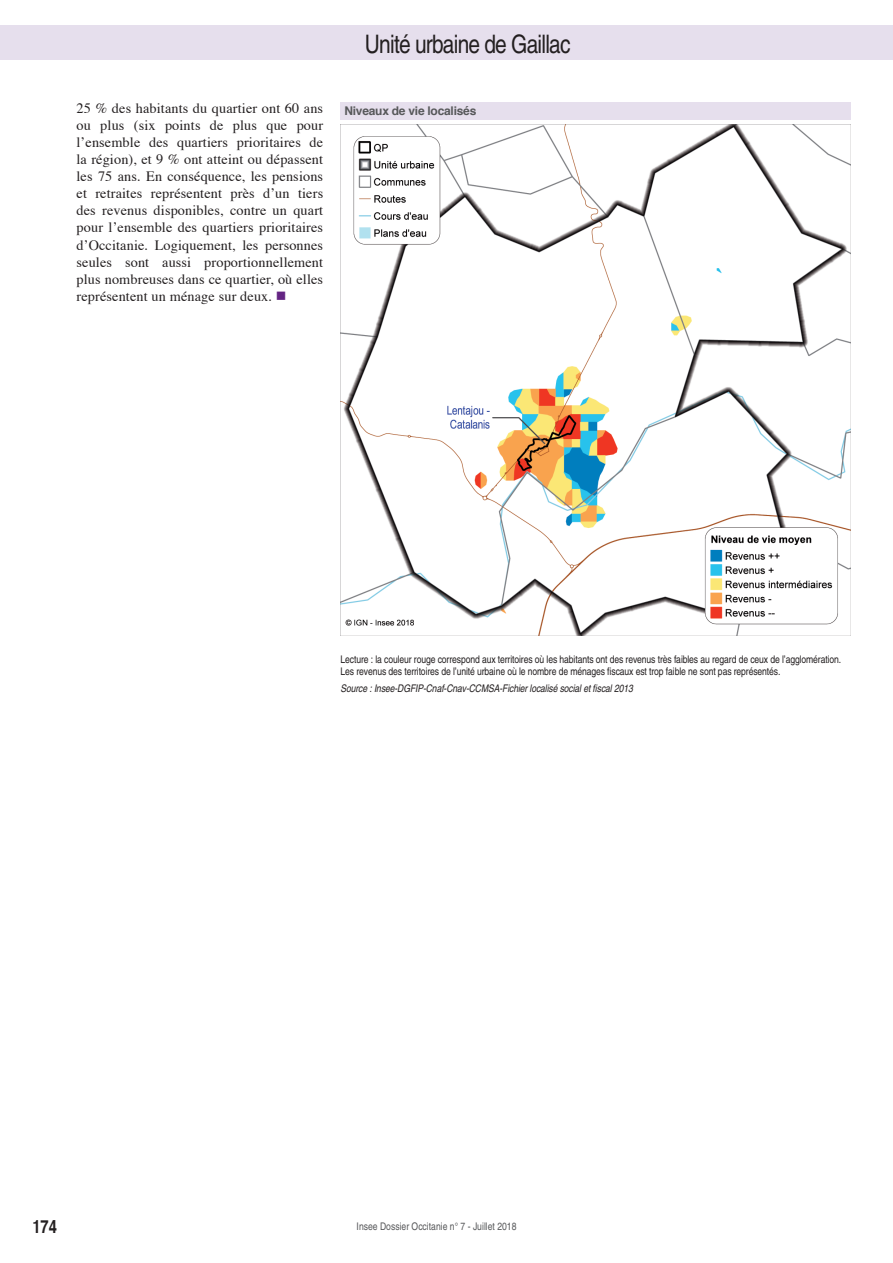
<style>
.page{position:relative;width:893px;height:1263px;background:#fff}
.page>*{position:absolute;margin:0;border:0;box-sizing:border-box;transform-origin:0 0}
.t1{font:condensed 25.5px "Helvetica";letter-spacing:-.03em;color:#231f20}
.t2{font:700 condensed 18px "Helvetica";color:#231f20}
.t3{font:14.25px/17.1px "Times";letter-spacing:.01em;color:#231f20;text-align:justify}
.t4{font:700 12px "Helvetica";letter-spacing:-.02em;color:#57585a}
.t5{font:condensed 10.5px/12.6px "Helvetica";letter-spacing:-.01em;color:#231f20}
.t6{font:italic condensed 10.5px "Helvetica";letter-spacing:-.01em;color:#231f20}
.t7{font:condensed 10.5px "Helvetica";color:#57585a}
.s1{color:#642483}
</style>
<div class="page">
<div style="left:0;top:26px;width:893px;height:34px;background:#e6dfed"></div>
<div style="left:340px;top:102px;width:510px;height:17px;background:#e6dfed"></div>
<img style="left:340px;top:125px;width:510px;height:510px">
<p class="t3" style="left:77px;top:98px;width:248px">25 % des habitants du quartier ont 60 ans ou plus (six points de plus que pour l’ensemble des quartiers prioritaires de la région), et 9 % ont atteint ou dépassent les 75 ans. En conséquence, les pensions et retraites représentent près d’un tiers des revenus disponibles, contre un quart pour l’ensemble des quartiers prioritaires d’Occitanie. Logiquement, les personnes seules sont aussi proportionnellement plus nombreuses dans ce quartier, où elles représentent un ménage sur deux. <span class="s1">■</span></p>
<h1 class="t1" style="left:365px;top:29px;width:207px">Unité urbaine de Gaillac</h1>
<p class="t4" style="left:344px;top:101px;width:133px">Niveaux de vie localisés</p>
<p class="t5" style="left:340px;top:653px;width:502px">Lecture : la couleur rouge correspond aux territoires où les habitants ont des revenus très faibles au regard de ceux de l’agglomération.<br>Les revenus des territoires de l’unité urbaine où le nombre de ménages fiscaux est trop faible ne sont pas représentés.</p>
<p class="t6" style="left:340px;top:682px;width:294px">Source : Insee-DGFIP-Cnaf-Cnav-CCMSA-Fichier localisé social et fiscal 2013</p>
<p class="t2" style="left:32px;top:1216px;width:26px">174</p>
<p class="t7" style="left:357px;top:1221px;width:161px">Insee Dossier Occitanie n° 7 - Juillet 2018</p>
</div>
